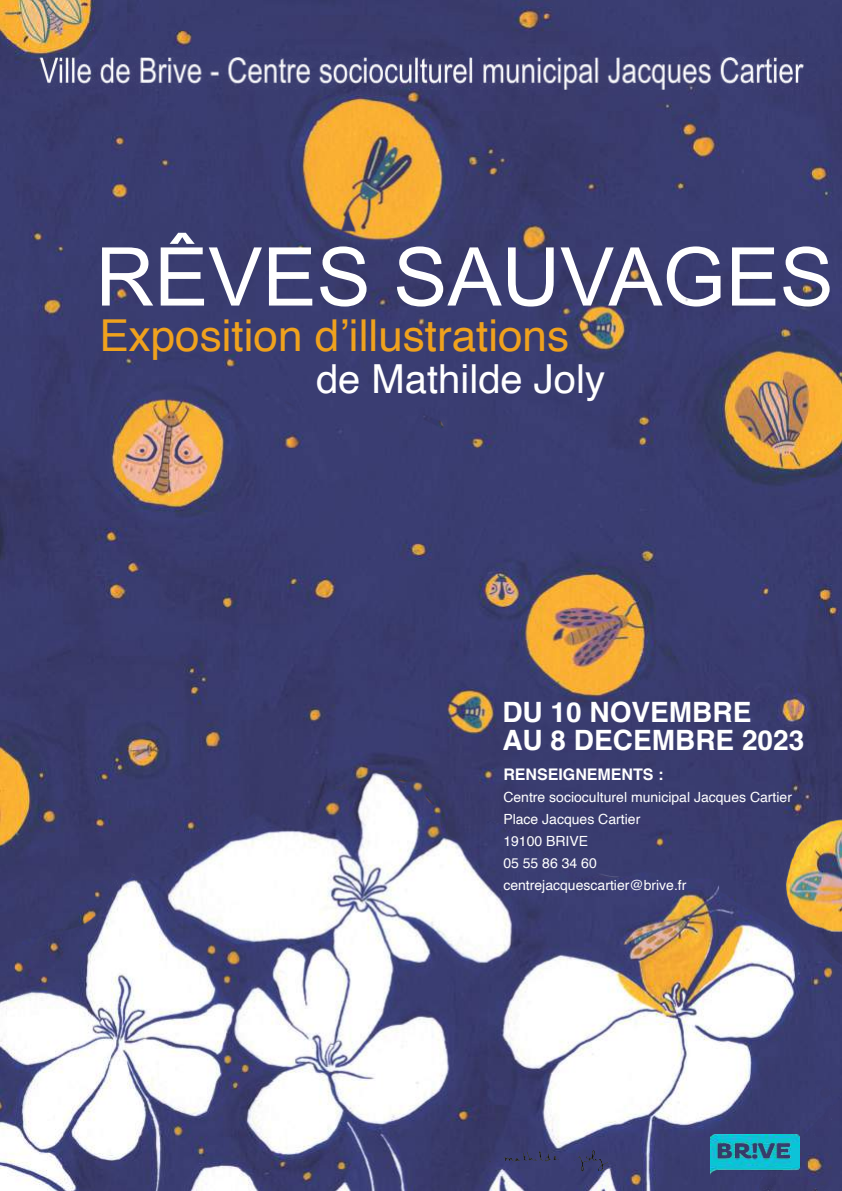
<style>
.page{position:relative;width:842px;height:1191px;background:#fff}
.page>*{position:absolute;margin:0;border:0;box-sizing:border-box;transform-origin:0 0}
.t1{font:81.2px "Arial";color:#fff}
.t2{font:44px "Helvetica";color:#f0a21d}
.t3{font:40px "Helvetica";color:#fff}
.t4{font:700 28px/28px "Helvetica";color:#fff}
.t5{font:700 16px "Helvetica";color:#fff}
.t6{font:14px/22px "Helvetica";color:#fff}
</style>
<div class="page">
<img style="left:0;top:0;width:842px;height:1191px">
<img style="left:40px;top:58px;width:763px;height:32px">
<img style="left:710px;top:1134px;width:90px;height:41px">
<img style="left:484px;top:1146px;width:136px;height:26px">
<h1 class="t1" style="left:96px;top:224px;width:740px">RÊVES SAUVAGES</h1>
<h2 class="t2" style="left:99px;top:302px;width:471px">Exposition d’illustrations</h2>
<h3 class="t3" style="left:316px;top:348px;width:291px">de Mathilde Joly</h3>
<h3 class="t4" style="left:502px;top:701px;width:303px">DU 10 NOVEMBRE<br>AU 8 DECEMBRE 2023</h3>
<p class="t5" style="left:503px;top:764px;width:162px">RENSEIGNEMENTS :</p>
<p class="t6" style="left:503px;top:786px;width:290px">Centre socioculturel municipal Jacques Cartier<br>Place Jacques Cartier<br>19100 BRIVE<br>05 55 86 34 60<br>centrejacquescartier@brive.fr</p>
</div>
